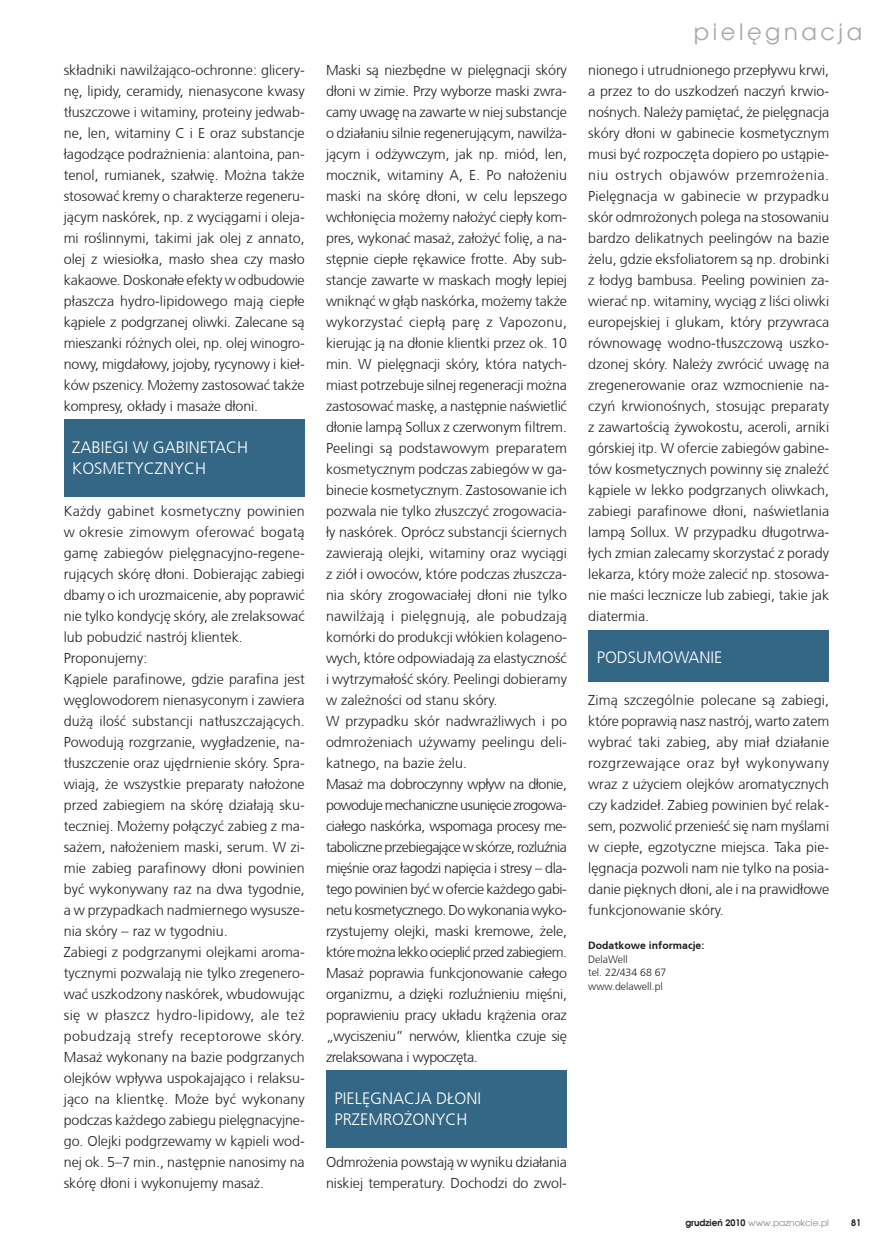
<style>
.page{position:relative;width:893px;height:1255px;background:#fff}
.page>*{position:absolute;margin:0;border:0;box-sizing:border-box;transform-origin:0 0}
.t1{font:22.5px "Avalon";letter-spacing:.16em;color:#a7a9ac}
.t2{font:300 16.5px/21px "Frutiger CE";color:#fff}
.t3{font:300 14.25px/21px "Frutiger CE";color:#231f20;text-align:justify}
.t4{font:300 10.5px/13.5px "Frutiger CE";color:#231f20}
.t5{font:700 10.5px "Frutiger CE";color:#231f20}
.t6{font:9px "Avalon";color:#8a8c8e}
.t7{font:700 9px "Avalon";color:#231f20}
.s1{font-weight:700;color:#231f20}
</style>
<div class="page">
<div style="left:326px;top:1070px;width:240px;height:77px;background:#346785"></div>
<div style="left:65px;top:419px;width:240px;height:77px;background:#346785"></div>
<div style="left:588px;top:630px;width:240px;height:51px;background:#346785"></div>
<p class="t3" style="left:64px;top:60px;width:242px">sk³adniki nawil¿aj¹co-ochronne: glicery&shy;nê, lipidy, ceramidy, nienasycone kwasy t³uszczowe i witaminy, proteiny jedwab&shy;ne, len, witaminy C i E oraz substancje ³agodz¹ce podra¿nienia: alantoina, pan&shy;tenol, rumianek, sza³wiê. Mo¿na tak¿e stosowaæ kremy o charakterze regeneru&shy;j¹cym naskórek, np. z wyci¹gami i oleja&shy;mi roślinnymi, takimi jak olej z annato, olej z wiesio³ka, mas³o shea czy mas³o kakaowe. Doskona³e efekty w odbudowie p³aszcza hydro-lipidowego maj¹ ciep³e k¹piele z podgrzanej oliwki. Zalecane s¹ mieszanki ró¿nych olei, np. olej winogro&shy;nowy, migda³owy, jojoby, rycynowy i kie³- ków pszenicy. Mo¿emy zastosowaæ tak¿e kompresy, ok³ady i masa¿e d³oni.</p>
<p class="t2" style="left:72px;top:438px;width:177px">ZABIEGI W GABINETACH<br>KOSMETYCZNYCH</p>
<p class="t3" style="left:64px;top:501px;width:243px;text-align:left">Ka¿dy gabinet kosmetyczny powinien w okresie zimowym oferowaæ bogat¹ gamê zabiegów pielêgnacyjno-regene&shy;ruj¹cych skórê d³oni. Dobieraj¹c zabiegi dbamy o ich urozmaicenie, aby poprawiæ nie tylko kondycjê skóry, ale zrelaksowaæ lub pobudziæ nastrój klientek.<br>Proponujemy:<br>K¹piele parafinowe, gdzie parafina jest wêglowodorem nienasyconym i zawiera du¿¹ ilośæ substancji nat³uszczaj¹cych.<br>Powoduj¹ rozgrzanie, wyg³adzenie, na&shy;t³uszczenie oraz ujêdrnienie skóry. Spra&shy;wiaj¹, ¿e wszystkie preparaty na³o¿one przed zabiegiem na skórê dzia³aj¹ sku&shy;teczniej. Mo¿emy po³¹czyæ zabieg z ma&shy;sa¿em, na³o¿eniem maski, serum. W zi&shy;mie zabieg parafinowy d³oni powinien byæ wykonywany raz na dwa tygodnie, a w przypadkach nadmiernego wysusze&shy;nia skóry – raz w tygodniu.<br>Zabiegi z podgrzanymi olejkami aroma&shy;tycznymi pozwalaj¹ nie tylko zregenero&shy;waæ uszkodzony naskórek, wbudowuj¹c siê w p³aszcz hydro-lipidowy, ale te¿ pobudzaj¹ strefy receptorowe skóry.<br>Masa¿ wykonany na bazie podgrzanych olejków wp³ywa uspokajaj¹co i relaksu&shy;j¹co na klientkê. Mo¿e byæ wykonany podczas ka¿dego zabiegu pielêgnacyjne&shy;go. Olejki podgrzewamy w k¹pieli wod&shy;nej ok. 5–7 min., nastêpnie nanosimy na skórê d³oni i wykonujemy masa¿.</p>
<p class="t3" style="left:326px;top:60px;width:242px;text-align:left">Maski s¹ niezbêdne w pielêgnacji skóry d³oni w zimie. Przy wyborze maski zwra&shy;camy uwagê na zawarte w niej substancje o dzia³aniu silnie regeneruj¹cym, nawil¿a&shy;j¹cym i od¿ywczym, jak np. miód, len, mocznik, witaminy A, E. Po na³o¿eniu maski na skórê d³oni, w celu lepszego wch³oniêcia mo¿emy na³o¿yæ ciep³y kom&shy;pres, wykonaæ masa¿, za³o¿yæ foliê, a na&shy;stêpnie ciep³e rêkawice frotte. Aby sub&shy;stancje zawarte w maskach mog³y lepiej wnikn¹æ w g³¹b naskórka, mo¿emy tak¿e wykorzystaæ ciep³¹ parê z Vapozonu, kieruj¹c j¹ na d³onie klientki przez ok. 10 min. W pielêgnacji skóry, która natych&shy;miast potrzebuje silnej regeneracji mo¿na zastosowaæ maskê, a nastêpnie naświetliæ d³onie lamp¹ Sollux z czerwonym filtrem.<br>Peelingi s¹ podstawowym preparatem kosmetycznym podczas zabiegów w ga&shy;binecie kosmetycznym. Zastosowanie ich pozwala nie tylko z³uszczyæ zrogowacia-³y naskórek. Oprócz substancji ściernych zawieraj¹ olejki, witaminy oraz wyci¹gi z zió³ i owoców, które podczas z³uszcza&shy;nia skóry zrogowacia³ej d³oni nie tylko nawil¿aj¹ i pielêgnuj¹, ale pobudzaj¹ komórki do produkcji w³ókien kolageno&shy;wych, które odpowiadaj¹ za elastycznośæ i wytrzyma³ośæ skóry. Peelingi dobieramy w zale¿ności od stanu skóry.<br>W przypadku skór nadwra¿liwych i po odmro¿eniach u¿ywamy peelingu deli&shy;katnego, na bazie ¿elu.<br>Masa¿ ma dobroczynny wp³yw na d³onie, powoduje mechaniczne usuniêcie zrogowa&shy;cia³ego naskórka, wspomaga procesy me&shy;taboliczne przebiegaj¹ce w skórze, rozluźnia miêśnie oraz ³agodzi napiêcia i stresy – dla&shy;tego powinien byæ w ofercie ka¿dego gabi&shy;netu kosmetycznego. Do wykonania wyko&shy;rzystujemy olejki, maski kremowe, ¿ele, które mo¿na lekko ociepliæ przed zabiegiem.<br>Masa¿ poprawia funkcjonowanie ca³ego organizmu, a dziêki rozluźnieniu miêśni, poprawieniu pracy uk³adu kr¹¿enia oraz „wyciszeniu” nerwów, klientka czuje siê zrelaksowana i wypoczêta.</p>
<p class="t2" style="left:334px;top:1089px;width:148px">PIELÊGNACJA D£ONI<br>PRZEMRO¯ONYCH</p>
<p class="t3" style="left:326px;top:1152px;width:242px">Odmro¿enia powstaj¹ w wyniku dzia³ania niskiej temperatury. Dochodzi do zwol-</p>
<h1 class="t1" style="left:694px;top:19px;width:170px">pielęgnacja</h1>
<p class="t3" style="left:588px;top:60px;width:242px">nionego i utrudnionego przep³ywu krwi, a przez to do uszkodzeñ naczyñ krwio&shy;nośnych. Nale¿y pamiêtaæ, ¿e pielêgnacja skóry d³oni w gabinecie kosmetycznym musi byæ rozpoczêta dopiero po ust¹pie&shy;niu ostrych objawów przemro¿enia.<br>Pielêgnacja w gabinecie w przypadku skór odmro¿onych polega na stosowaniu bardzo delikatnych peelingów na bazie ¿elu, gdzie eksfoliatorem s¹ np. drobinki z ³odyg bambusa. Peeling powinien za&shy;wieraæ np. witaminy, wyci¹g z liści oliwki europejskiej i glukam, który przywraca równowagê wodno-t³uszczow¹ uszko&shy;dzonej skóry. Nale¿y zwróciæ uwagê na zregenerowanie oraz wzmocnienie na&shy;czyñ krwionośnych, stosuj¹c preparaty z zawartości¹ ¿ywokostu, aceroli, arniki górskiej itp. W ofercie zabiegów gabine&shy;tów kosmetycznych powinny siê znaleźæ k¹piele w lekko podgrzanych oliwkach, zabiegi parafinowe d³oni, naświetlania lamp¹ Sollux. W przypadku d³ugotrwa-³ych zmian zalecamy skorzystaæ z porady lekarza, który mo¿e zaleciæ np. stosowa&shy;nie maści lecznicze lub zabiegi, takie jak diatermia.</p>
<p class="t2" style="left:597px;top:648px;width:127px">PODSUMOWANIE</p>
<p class="t3" style="left:588px;top:690px;width:242px">Zim¹ szczególnie polecane s¹ zabiegi, które poprawi¹ nasz nastrój, warto zatem wybraæ taki zabieg, aby mia³ dzia³anie rozgrzewaj¹ce oraz by³ wykonywany wraz z u¿yciem olejków aromatycznych czy kadzide³. Zabieg powinien byæ relak&shy;sem, pozwoliæ przenieśæ siê nam myślami w ciep³e, egzotyczne miejsca. Taka pie&shy;lêgnacja pozwoli nam nie tylko na posia&shy;danie piêknych d³oni, ale i na prawid³owe funkcjonowanie skóry.</p>
<p class="t5" style="left:588px;top:941px;width:118px">Dodatkowe informacje:</p>
<p class="t4" style="left:588px;top:953px;width:80px">DelaWell<br>tel. 22/434 68 67 www.delawell.pl</p>
<p class="t6" style="left:685px;top:1217px;width:145px"><span class="s1">grudzień 2010</span> www.paznokcie.pl</p>
<p class="t7" style="left:851px;top:1216px;width:12px">81</p>
</div>
